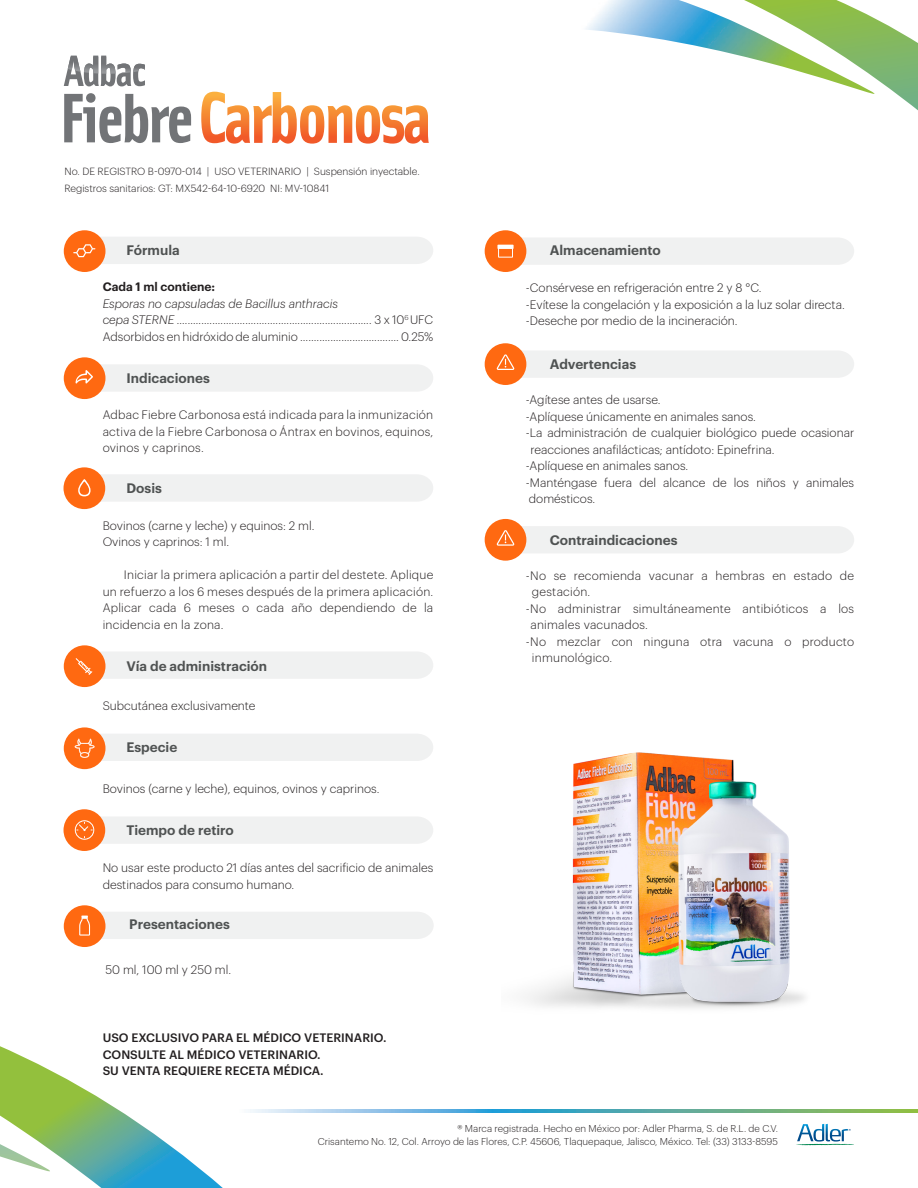
<style>
.page{position:relative;width:918px;height:1188px;background:#fff}
.page>*{position:absolute;margin:0;border:0;box-sizing:border-box;transform-origin:0 0}
.t1{font:600 13.5px "Graphik";color:#4f5252}
.t2{font:300 12px/16.5px "Graphik";color:#231f20}
.t3{font:300 12px/16.5px "Graphik";letter-spacing:.02em;color:#231f20}
.t4{font:italic 300 12px "Graphik";color:#231f20}
.t5{font:500 12px/16.5px "Graphik";color:#231f20}
.t6{font:600 12px "Graphik";color:#231f20}
.t7{font:300 10.2px "Graphik";color:#231f20}
.t8{font:300 9.75px/13.5px "Graphik";color:#231f20;text-align:right}
.s1{font-style:normal}
</style>
<div class="page">
<svg style="left:875px;top:18px;width:43px;height:93px"></svg>
<img style="left:586px;top:0;width:289px;height:94px">
<svg style="left:0;top:1046px;width:223px;height:142px"></svg>
<img style="left:149px;top:1110px;width:769px;height:3px">
<svg style="left:796px;top:1124px;width:58px;height:21px"></svg>
<svg style="left:64px;top:56px;width:81px;height:30px"></svg>
<img style="left:84px;top:57px;width:14px;height:17px">
<svg style="left:201px;top:92px;width:228px;height:52px"></svg>
<svg style="left:64px;top:93px;width:127px;height:50px"></svg>
<div style="left:64px;top:230px;width:41px;height:42px;background:#ff6911;border-radius:50%"></div>
<svg style="left:73px;top:237px;width:360px;height:27px"></svg>
<div style="left:64px;top:357px;width:41px;height:42px;background:#ff6911;border-radius:50%"></div>
<svg style="left:75px;top:364px;width:358px;height:28px"></svg>
<div style="left:64px;top:467px;width:41px;height:42px;background:#ff6911;border-radius:50%"></div>
<svg style="left:78px;top:474px;width:355px;height:28px"></svg>
<div style="left:64px;top:645px;width:41px;height:42px;background:#ff6911;border-radius:50%"></div>
<svg style="left:75px;top:651px;width:358px;height:28px"></svg>
<div style="left:64px;top:809px;width:41px;height:42px;background:#ff6911;border-radius:50%"></div>
<svg style="left:74px;top:816px;width:359px;height:28px"></svg>
<div style="left:64px;top:905px;width:41px;height:42px;background:#ff6911;border-radius:50%"></div>
<svg style="left:79px;top:912px;width:355px;height:27px"></svg>
<div style="left:485px;top:230px;width:41px;height:42px;background:#ff6911;border-radius:50%"></div>
<svg style="left:497px;top:237px;width:357px;height:28px"></svg>
<hr style="left:497px;top:245px;width:17px;height:4px;background:#fff">
<div style="left:485px;top:343px;width:41px;height:42px;background:#ff6911;border-radius:50%"></div>
<svg style="left:496px;top:350px;width:358px;height:28px"></svg>
<div style="left:485px;top:519px;width:41px;height:42px;background:#ff6911;border-radius:50%"></div>
<svg style="left:496px;top:526px;width:358px;height:28px"></svg>
<img style="left:526px;top:752px;width:279px;height:257px">
<div style="left:64px;top:727px;width:41px;height:42px;background:#ff6911;border-radius:50%"></div>
<svg style="left:74px;top:734px;width:359px;height:27px"></svg>
<p class="t7" style="left:64px;top:164px;width:357px">No. DE REGISTRO B-0970-014 | USO VETERINARIO | Suspensión inyectable.</p>
<p class="t7" style="left:64px;top:181px;width:266px">Registros sanitarios: GT: MX542-64-10-6920 NI: MV-10841</p>
<p class="t1" style="left:126px;top:240px;width:55px">Fórmula</p>
<p class="t6" style="left:103px;top:278px;width:114px">Cada 1 ml contiene:</p>
<p class="t4" style="left:103px;top:294px;width:237px">Esporas no capsuladas de Bacillus anthracis</p>
<p class="t4" style="left:103px;top:311px;width:332px">cepa STERNE ....................................................................... <span class="s1">3 x 10</span><sup>6</sup> <span class="s1">UFC</span></p>
<p class="t2" style="left:103px;top:327px;width:332px">Adsorbidos en hidróxido de aluminio .................................... 0.25%</p>
<p class="t1" style="left:126px;top:368px;width:85px">Indicaciones</p>
<p class="t2" style="left:103px;top:406px;width:332px;text-align:justify">Adbac Fiebre Carbonosa está indicada para la inmunización activa de la Fiebre Carbonosa o Ántrax en bovinos, equinos, ovinos y caprinos.</p>
<p class="t1" style="left:126px;top:478px;width:37px">Dosis</p>
<p class="t2" style="left:103px;top:516px;width:213px">Bovinos (carne y leche) y equinos: 2 ml.</p>
<p class="t2" style="left:103px;top:533px;width:128px">Ovinos y caprinos: 1 ml.</p>
<p class="t3" style="left:103px;top:566px;width:332px;text-align:right">Iniciar la primera aplicación a partir del destete. Aplique<br>un refuerzo a los 6 meses después de la primera aplicación.</p>
<p class="t3" style="left:103px;top:599px;width:332px">Aplicar cada 6 meses o cada año dependiendo de la incidencia en la zona.</p>
<p class="t1" style="left:126px;top:655px;width:142px">Vía de administración</p>
<p class="t2" style="left:103px;top:697px;width:154px">Subcutánea exclusivamente</p>
<p class="t1" style="left:126px;top:737px;width:52px">Especie</p>
<p class="t2" style="left:103px;top:780px;width:278px">Bovinos (carne y leche), equinos, ovinos y caprinos.</p>
<p class="t1" style="left:126px;top:819px;width:109px">Tiempo de retiro</p>
<p class="t2" style="left:103px;top:859px;width:332px">No usar este producto 21 días antes del sacrificio de animales destinados para consumo humano.</p>
<p class="t1" style="left:129px;top:914px;width:102px">Presentaciones</p>
<p class="t2" style="left:105px;top:961px;width:127px">50 ml, 100 ml y 250 ml.</p>
<p class="t5" style="left:103px;top:1029px;width:285px">USO EXCLUSIVO PARA EL MÉDICO VETERINARIO.<br>CONSULTE AL MÉDICO VETERINARIO.<br>SU VENTA REQUIERE RECETA MÉDICA.</p>
<p class="t1" style="left:550px;top:240px;width:113px">Almacenamiento</p>
<p class="t2" style="left:526px;top:279px;width:237px">-Consérvese en refrigeración entre 2 y 8 °C.</p>
<p class="t2" style="left:526px;top:295px;width:320px">-Evítese la congelación y la exposición a la luz solar directa.</p>
<p class="t2" style="left:526px;top:312px;width:213px">-Deseche por medio de la incineración.</p>
<p class="t1" style="left:550px;top:354px;width:88px">Advertencias</p>
<p class="t2" style="left:526px;top:391px;width:136px">-Agítese antes de usarse.</p>
<p class="t2" style="left:526px;top:407px;width:232px">-Aplíquese únicamente en animales sanos.</p>
<p class="t2" style="left:530px;top:424px;width:325px;text-indent:-4px">-La administración de cualquier biológico puede ocasionar reacciones anafilácticas; antídoto: Epinefrina.</p>
<p class="t2" style="left:526px;top:457px;width:164px">-Aplíquese en animales sanos.</p>
<p class="t2" style="left:526px;top:473px;width:330px">-Manténgase fuera del alcance de los niños y animales domésticos.</p>
<p class="t1" style="left:550px;top:530px;width:129px">Contraindicaciones</p>
<p class="t3" style="left:532px;top:566px;width:324px;text-indent:-6px">-No se recomienda vacunar a hembras en estado de gestación.</p>
<p class="t3" style="left:530px;top:599px;width:325px;text-indent:-4px">-No administrar simultáneamente antibióticos a los animales vacunados.</p>
<p class="t3" style="left:532px;top:632px;width:324px;text-indent:-6px">-No mezclar con ninguna otra vacuna o producto inmunológico.</p>
<p class="t8" style="left:318px;top:1121px;width:462px">® Marca registrada. Hecho en México por: Adler Pharma, S. de R.L. de C.V.<br>Crisantemo No. 12, Col. Arroyo de las Flores, C.P. 45606, Tlaquepaque, Jalisco, México. Tel: (33) 3133-8595</p>
</div>
